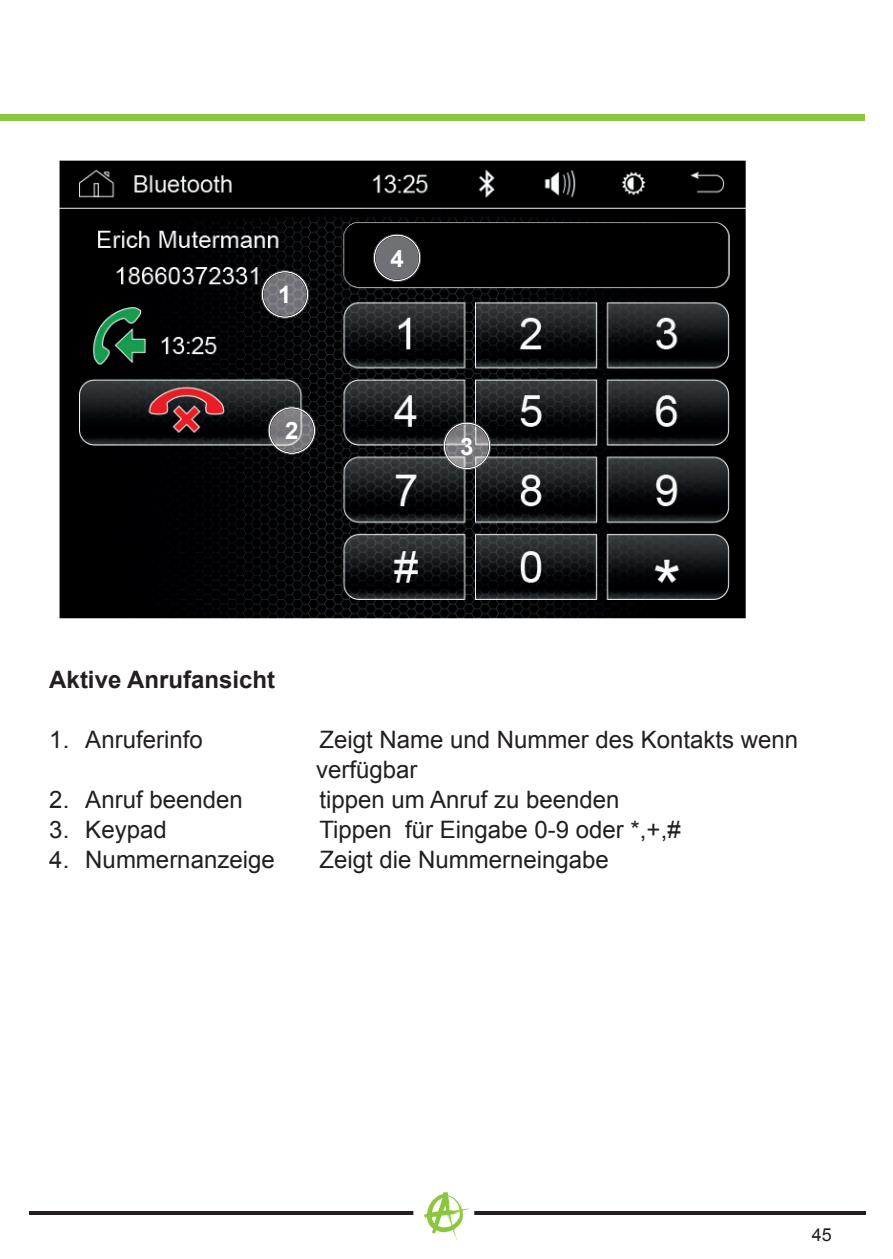
<style>
.page{position:relative;width:893px;height:1259px;background:#fff}
.page>*{position:absolute;margin:0;border:0;box-sizing:border-box;transform-origin:0 0}
.t1{font:24px/30px "Arial";color:#231f20}
.t2{font:700 24px "Arial";color:#231f20}
.t3{font:700 24px "Arial";color:#fff}
.t4{font:18px "Arial";color:#231f20}
</style>
<div class="page">
<div style="left:0;top:114px;width:865px;height:6px;background:#8bc63e"></div>
<hr style="left:29px;top:1211px;width:836px;height:4px;background:#231f20">
<svg style="left:413px;top:1192px;width:61px;height:49px"></svg>
<img style="left:60px;top:161px;width:686px;height:457px">
<img style="left:261px;top:270px;width:48px;height:48px">
<img style="left:262px;top:272px;width:46px;height:45px">
<div style="left:262px;top:271px;width:46px;height:47px;border:1px solid #fff;border-radius:50%"></div>
<img style="left:268px;top:406px;width:48px;height:48px">
<img style="left:269px;top:408px;width:45px;height:45px">
<div style="left:268px;top:407px;width:47px;height:47px;border:1px solid #fff;border-radius:50%"></div>
<img style="left:443px;top:422px;width:48px;height:48px">
<img style="left:444px;top:423px;width:46px;height:45px">
<div style="left:444px;top:422px;width:46px;height:47px;border:1px solid #fff;border-radius:50%"></div>
<img style="left:373px;top:234px;width:48px;height:48px">
<img style="left:374px;top:235px;width:46px;height:45px">
<div style="left:374px;top:234px;width:46px;height:47px;border:1px solid #fff;border-radius:50%"></div>
<p class="t3" style="left:278px;top:279px;width:15px">1</p>
<p class="t3" style="left:285px;top:415px;width:15px">2</p>
<p class="t2" style="left:49px;top:663px;width:227px">Aktive Anrufansicht</p>
<p class="t3" style="left:390px;top:242px;width:15px">4</p>
<p class="t3" style="left:460px;top:430px;width:15px">3</p>
<p class="t1" style="left:49px;top:724px;width:155px">1. Anruferinfo</p>
<p class="t1" style="left:316px;top:724px;width:483px">Zeigt Name und Nummer des Kontakts wenn verfügbar</p>
<p class="t1" style="left:49px;top:784px;width:195px">2. Anruf beenden</p>
<p class="t1" style="left:319px;top:784px;width:302px">tippen um Anruf zu beenden</p>
<p class="t1" style="left:49px;top:814px;width:119px">3. Keypad</p>
<p class="t1" style="left:319px;top:814px;width:363px">Tippen für Eingabe 0-9 oder *,+,#</p>
<p class="t1" style="left:49px;top:844px;width:227px">4. Nummernanzeige</p>
<p class="t1" style="left:319px;top:844px;width:291px">Zeigt die Nummerneingabe</p>
<p class="t4" style="left:812px;top:1222px;width:22px">45</p>
</div>
